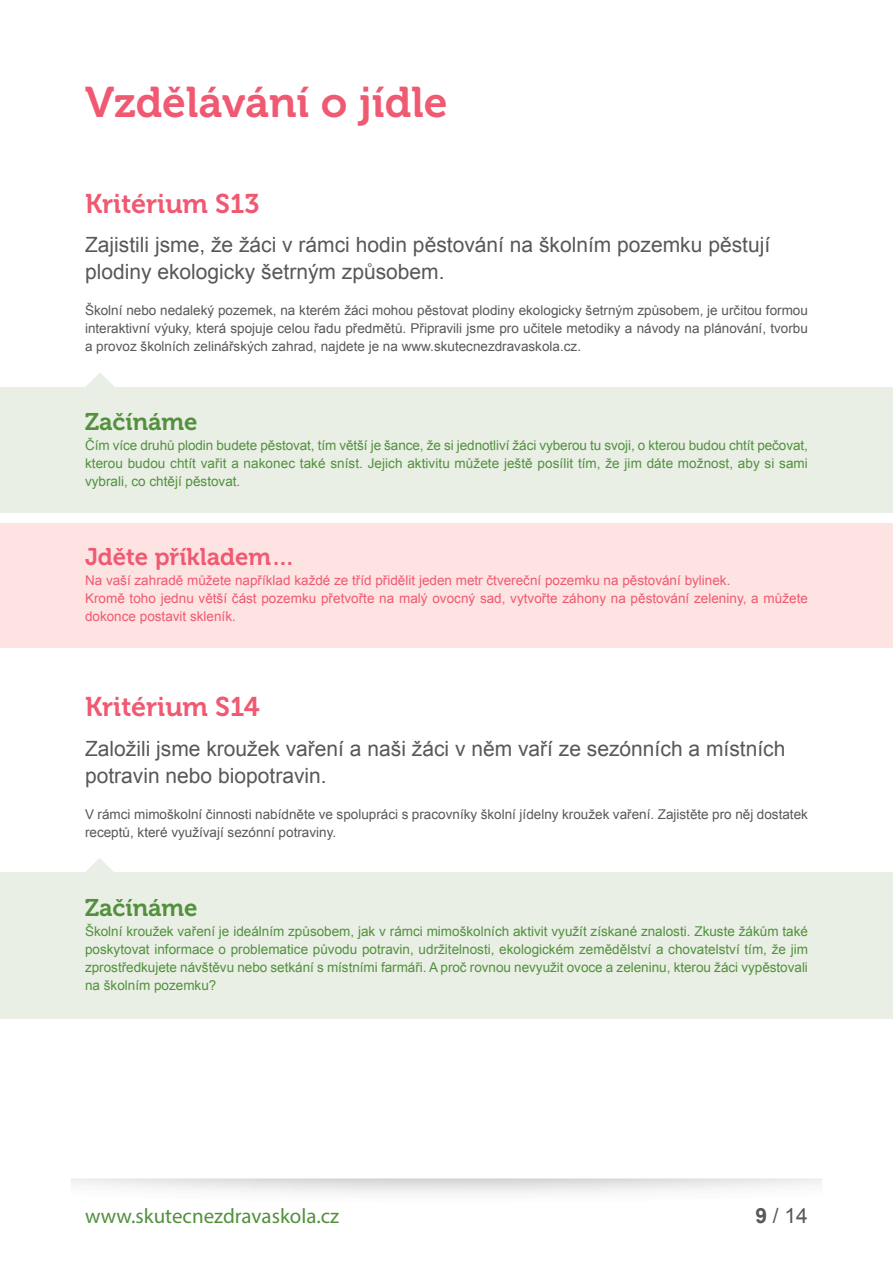
<style>
.page{position:relative;width:893px;height:1263px;background:#fff}
.page>*{position:absolute;margin:0;border:0;box-sizing:border-box;transform-origin:0 0}
.t1{font:42.75px "Museo 700";color:#f05972}
.t2{font:27px "Museo 700";color:#f05972}
.t3{font:24px "Museo 700";color:#52903e}
.t4{font:24px "Museo 700";color:#f05972}
.t5{font:21px/27px "Arial";color:#57585a}
.t6{font:21px "Myriad Pro";color:#52903e}
.t7{font:13.5px/18px "Arial";color:#52903e;text-align:justify}
.t8{font:13.5px/18px "Arial";color:#57585a;text-align:justify}
.t9{font:13.5px/18px "Arial";color:#f05972}
.s1{font-weight:700}
</style>
<div class="page">
<div style="left:0;top:387px;width:893px;height:126px;background:#e9efe4"></div>
<div style="left:0;top:523px;width:893px;height:125px;background:#fde3e2"></div>
<svg style="left:86px;top:373px;width:28px;height:14px"></svg>
<div style="left:0;top:873px;width:892px;height:146px;background:#e9efe4"></div>
<svg style="left:85px;top:858px;width:30px;height:15px"></svg>
<svg style="left:71px;top:1178px;width:751px;height:16px"></svg>
<h1 class="t1" style="left:85px;top:87px;width:364px">Vzdělávání o jídle</h1>
<h2 class="t2" style="left:85px;top:193px;width:176px">Kritérium S13</h2>
<h3 class="t5" style="left:85px;top:232px;width:687px">Zajistili jsme, že žáci v rámci hodin pěstování na školním pozemku pěstují plodiny ekologicky šetrným způsobem.</h3>
<p class="t8" style="left:85px;top:302px;width:724px">Školní nebo nedaleký pozemek, na kterém žáci mohou pěstovat plodiny ekologicky šetrným způsobem, je určitou formou interaktivní výuky, která spojuje celou řadu předmětů. Připravili jsme pro učitele metodiky a návody na plánování, tvorbu a provoz školních zelinářských zahrad, najdete je na www.skutecnezdravaskola.cz.</p>
<h3 class="t3" style="left:85px;top:413px;width:114px">Začínáme</h3>
<p class="t7" style="left:85px;top:436px;width:724px">Čím více druhů plodin budete pěstovat, tím větší je šance, že si jednotliví žáci vyberou tu svoji, o kterou budou chtít pečovat, kterou budou chtít vařit a nakonec také sníst. Jejich aktivitu můžete ještě posílit tím, že jim dáte možnost, aby si sami vybrali, co chtějí pěstovat.</p>
<h3 class="t4" style="left:85px;top:548px;width:211px">Jděte příkladem…</h3>
<p class="t9" style="left:85px;top:571px;width:724px">Na vaší zahradě můžete například každé ze tříd přidělit jeden metr čtvereční pozemku na pěstování bylinek.<br>Kromě toho jednu větší část pozemku přetvořte na malý ovocný sad, vytvořte záhony na pěstování zeleniny, a můžete dokonce postavit skleník.</p>
<h2 class="t2" style="left:85px;top:697px;width:176px">Kritérium S14</h2>
<h3 class="t5" style="left:85px;top:735px;width:702px">Založili jsme kroužek vaření a naši žáci v něm vaří ze sezónních a místních potravin nebo biopotravin.</h3>
<p class="t8" style="left:85px;top:805px;width:724px">V rámci mimoškolní činnosti nabídněte ve spolupráci s pracovníky školní jídelny kroužek vaření. Zajistěte pro něj dostatek receptů, které využívají sezónní potraviny.</p>
<h3 class="t3" style="left:85px;top:898px;width:114px">Začínáme</h3>
<p class="t7" style="left:85px;top:922px;width:724px">Školní kroužek vaření je ideálním způsobem, jak v rámci mimoškolních aktivit využít získané znalosti. Zkuste žákům také poskytovat informace o problematice původu potravin, udržitelnosti, ekologickém zemědělství a chovatelství tím, že jim zprostředkujete návštěvu nebo setkání s místními farmáři. A proč rovnou nevyužit ovoce a zeleninu, kterou žáci vypěstovali na školním pozemku?</p>
<h3 class="t6" style="left:85px;top:1208px;width:256px">www.skutecnezdravaskola.cz</h3>
<h3 class="t5" style="left:755px;top:1202px;width:54px"><span class="s1">9</span>/14</h3>
</div>
